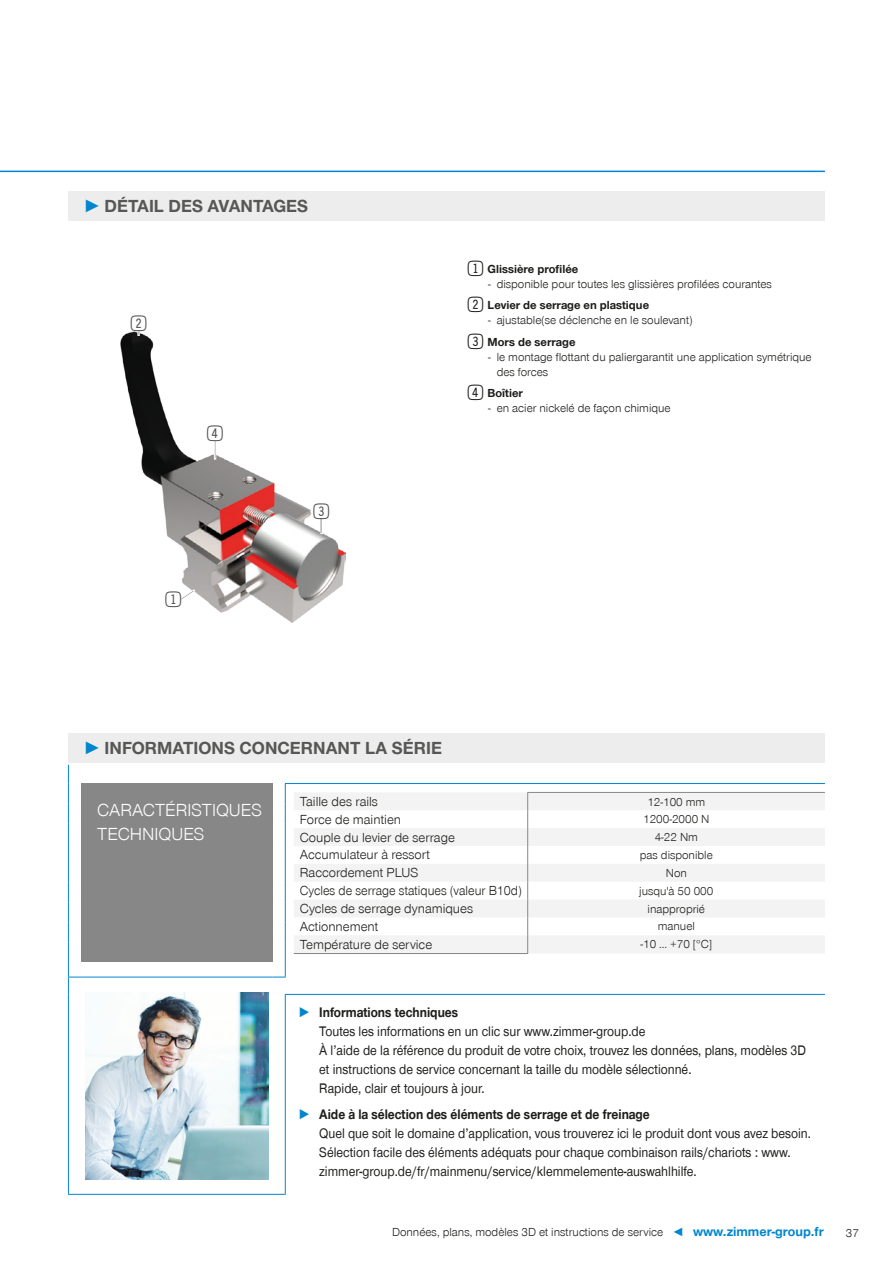
<style>
.page{position:relative;width:893px;height:1263px;background:#fff}
.page>*{position:absolute;margin:0;border:0;box-sizing:border-box;transform-origin:0 0}
.t1{font:25.95px "Double Digits Super Square";color:#4f4e52}
.t2{font:700 18px "Zimmer Group Sans Global";color:#575756}
.CB_AF_Überschrift_In{font:300 18px/24px "Zimmer Group Sans Global";color:#fff}
.t3{font:14.25px/19.2px "Zimmer Group Sans Global";color:#1d1d1b;scale:.9 1}
.CB_AF_Tabellentext_I{font:300 13.5px "Zimmer Group Sans Global";color:#1d1d1b}
.CB_AF_Tabellentext_I-2{font:300 13.5px "Zimmer Group Sans Global";color:#1d1d1b;scale:.95 1}
.CB_AF_Seitenzahl_rec{font:300 12px/15px "Zimmer Group Sans Global";color:#1d1d1b}
.CB_AF_Tabellentext_W{font:300 12px "Zimmer Group Sans Global";color:#1d1d1b}
.t4{font:700 12px "Zimmer Group Sans Global";color:#1d1d1b}
.s1{font-family:"Zimmer Group Sans";color:#0086ce}
.s2{font-family:"Double Digits Super Square";font-weight:400;font-size:25.5px}
.s3{font-family:"Zimmer Group Sans";font-weight:700;color:#0086ce}
.s4{font-weight:700}
.s5{color:#0086ce}
.s6{font-weight:700;font-size:13.5px;color:#0086ce}
</style>
<div class="page">
<img style="left:121px;top:331px;width:225px;height:292px">
<svg style="left:180px;top:589px;width:15px;height:12px"></svg>
<div style="left:166px;top:592px;width:14px;height:14px;background:#fff;border-radius:50%"></div>
<svg style="left:214px;top:440px;width:2px;height:19px"></svg>
<svg style="left:321px;top:518px;width:1px;height:16px"></svg>
<hr style="left:0;top:171px;width:825px;height:1px;background:#0086ce">
<div style="left:68px;top:191px;width:757px;height:30px;background:#ededed"></div>
<div style="left:68px;top:733px;width:757px;height:30px;background:#ededed"></div>
<div style="left:81px;top:783px;width:192px;height:179px;background:#878787"></div>
<hr style="left:285px;top:783px;width:540px;height:1px;background:#0086ce">
<hr style="left:81px;top:977px;width:192px;height:1px;background:#0086ce">
<svg style="left:273px;top:784px;width:13px;height:194px"></svg>
<svg style="left:294px;top:793px;width:531px;height:160px;fill:#f3f3f3"></svg>
<hr style="left:527px;top:792px;width:298px;height:1px;background:#878787">
<svg style="left:527px;top:793px;width:1px;height:160px"></svg>
<hr style="left:294px;top:953px;width:234px;height:1px;background:#878787">
<svg style="left:68px;top:765px;width:13px;height:229px"></svg>
<hr style="left:68px;top:994px;width:1px;height:200px;background:#0086ce">
<hr style="left:68px;top:1194px;width:218px;height:1px;background:#0086ce">
<hr style="left:285px;top:994px;width:540px;height:1px;background:#0086ce">
<hr style="left:285px;top:995px;width:1px;height:199px;background:#0086ce">
<img style="left:85px;top:992px;width:183px;height:187px">
<p class="t2" style="left:83px;top:195px;width:226px"><span class="s1">►</span> DÉTAIL DES AVANTAGES</p>
<p class="t1" style="left:131px;top:312px;width:22px">2</p>
<p class="t1" style="left:207px;top:422px;width:22px">4</p>
<p class="t1" style="left:165px;top:588px;width:22px">1</p>
<p class="t1" style="left:314px;top:500px;width:22px">3</p>
<p class="t4" style="left:468px;top:262px;width:112px"><span class="s2">1</span>Glissière profilée</p>
<p class="CB_AF_Seitenzahl_rec" style="left:488px;top:276px;width:285px">- disponible pour toutes les glissières profilées courantes</p>
<p class="t4" style="left:468px;top:298px;width:183px"><span class="s2">2</span>Levier de serrage en plastique</p>
<p class="CB_AF_Seitenzahl_rec" style="left:488px;top:313px;width:206px">- ajustable(se déclenche en le soulevant)</p>
<p class="t4" style="left:468px;top:334px;width:109px"><span class="s2">3</span>Mors de serrage</p>
<p class="CB_AF_Seitenzahl_rec" style="left:497px;top:349px;width:317px;text-indent:-9px">- le montage flottant du paliergarantit une application symétrique des forces</p>
<p class="t4" style="left:468px;top:386px;width:57px"><span class="s2">4</span>Boîtier</p>
<p class="CB_AF_Seitenzahl_rec" style="left:488px;top:400px;width:184px">- en acier nickelé de façon chimique</p>
<p class="t2" style="left:83px;top:738px;width:360px"><span class="s1">►</span> INFORMATIONS CONCERNANT LA SÉRIE</p>
<p class="CB_AF_Überschrift_In" style="left:97px;top:798px;width:166px">CARACTÉRISTIQUES<br>TECHNIQUES</p>
<p class="CB_AF_Tabellentext_I" style="left:300px;top:793px;width:80px">Taille des rails</p>
<p class="CB_AF_Tabellentext_W" style="left:647px;top:794px;width:59px">12-100 mm</p>
<p class="CB_AF_Tabellentext_I" style="left:300px;top:811px;width:103px">Force de maintien</p>
<p class="CB_AF_Tabellentext_W" style="left:643px;top:812px;width:68px">1200-2000 N</p>
<p class="CB_AF_Tabellentext_I" style="left:300px;top:829px;width:157px">Couple du levier de serrage</p>
<p class="CB_AF_Tabellentext_W" style="left:655px;top:830px;width:45px">4-22 Nm</p>
<p class="CB_AF_Tabellentext_I" style="left:300px;top:847px;width:132px">Accumulateur à ressort</p>
<p class="CB_AF_Tabellentext_W" style="left:640px;top:848px;width:75px">pas disponible</p>
<p class="CB_AF_Tabellentext_I" style="left:300px;top:865px;width:120px">Raccordement PLUS</p>
<p class="CB_AF_Tabellentext_W" style="left:666px;top:866px;width:23px">Non</p>
<p class="CB_AF_Tabellentext_I-2" style="left:300px;top:882px;width:235px">Cycles de serrage statiques (valeur B10d)</p>
<p class="CB_AF_Tabellentext_W" style="left:639px;top:883px;width:76px">jusqu'à 50 000</p>
<p class="CB_AF_Tabellentext_I" style="left:300px;top:900px;width:175px">Cycles de serrage dynamiques</p>
<p class="CB_AF_Tabellentext_W" style="left:648px;top:901px;width:59px">inapproprié</p>
<p class="CB_AF_Tabellentext_I" style="left:300px;top:918px;width:80px">Actionnement</p>
<p class="CB_AF_Tabellentext_W" style="left:658px;top:919px;width:39px">manuel</p>
<p class="CB_AF_Tabellentext_I" style="left:300px;top:936px;width:134px">Température de service</p>
<p class="CB_AF_Tabellentext_W" style="left:640px;top:937px;width:73px">-10 ... +70 [°C]</p>
<p class="t3" style="left:319px;top:1002px;width:542px;text-indent:-21px"><span class="s3">►</span> <span class="s4">Informations techniques<br></span>Toutes les informations en un clic sur www.zimmer-group.de<br>À l’aide de la référence du produit de votre choix, trouvez les données, plans, modèles 3D et instructions de service concernant la taille du modèle sélectionné.<br>Rapide, clair et toujours à jour.</p>
<p class="t3" style="left:319px;top:1104px;width:548px;text-indent:-21px"><span class="s3">►</span> <span class="s4">Aide à la sélection des éléments de serrage et de freinage<br></span>Quel que soit le domaine d’application, vous trouverez ici le produit dont vous avez besoin.<br>Sélection facile des éléments adéquats pour chaque combinaison rails/chariots : www. zimmer-group.de/fr/mainmenu/service/klemmelemente-auswahlhilfe.</p>
<p class="CB_AF_Seitenzahl_rec" style="left:392px;top:1224px;width:433px">Données, plans, modèles 3D et instructions de service <span class="s5">◄</span> <span class="s6">www.zimmer-group.fr</span></p>
<p class="CB_AF_Seitenzahl_rec" style="left:846px;top:1225px;width:15px">37</p>
</div>
